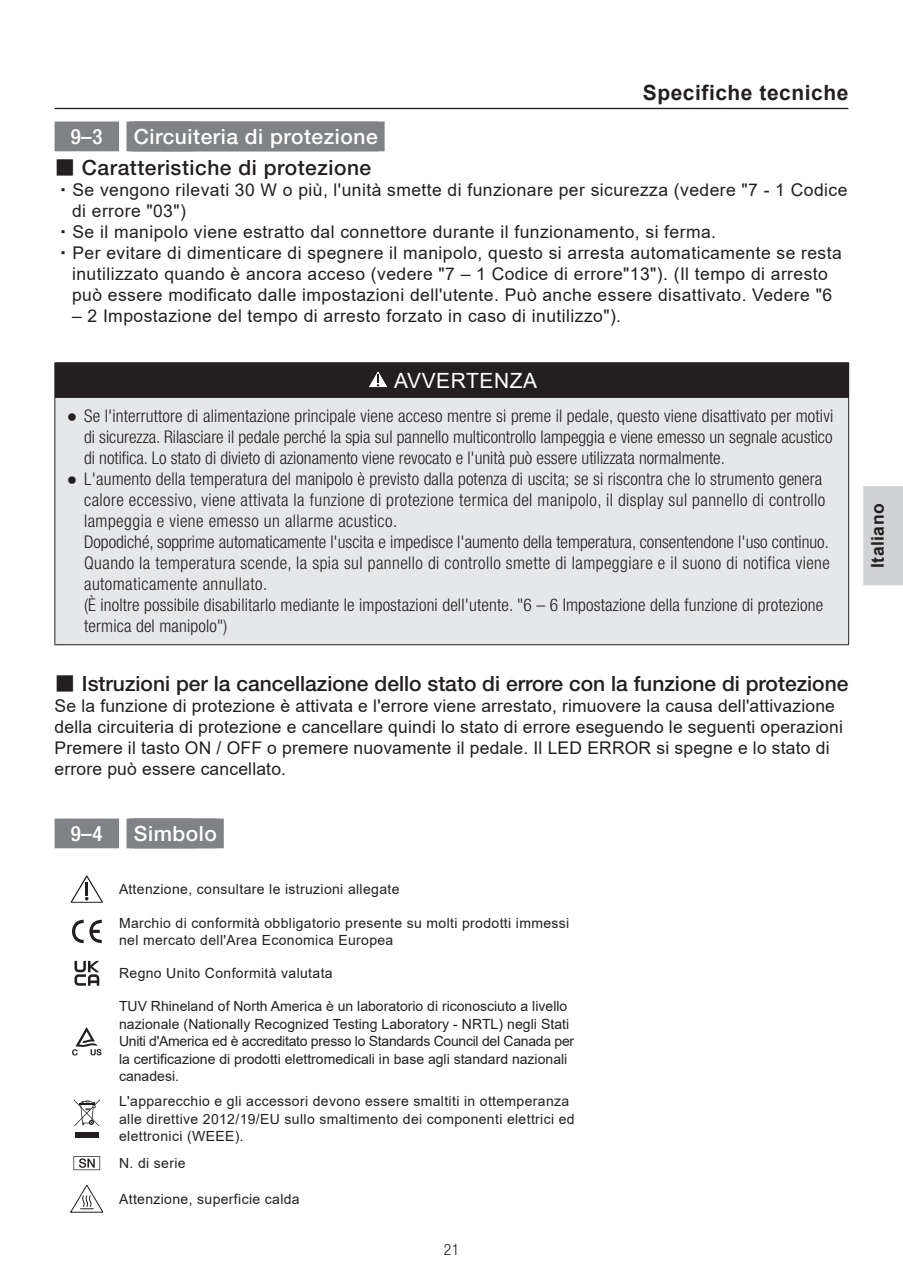
<style>
.page{position:relative;width:903px;height:1275px;background:#fff}
.page>*{position:absolute;margin:0;border:0;box-sizing:border-box;transform-origin:0 0}
.t1{font:500 21px "Helvetica Neue LT Pro";color:#231f20}
.t2{font:500 21px "Helvetica Neue LT Pro";letter-spacing:.025em;color:#fff}
.t3{font:500 21px "Helvetica Neue LT Pro";letter-spacing:.025em;color:#231f20}
.t4{font:700 21px "Arial";letter-spacing:.025em;color:#231f20}
.t5{font:21px "Arial";letter-spacing:.025em;color:#fff}
.t6{font:500 condensed 21px "Helvetica Neue LT Pro";color:#fff}
.t7{font:300 condensed 17.5px/21px "Helvetica Neue LT Pro";letter-spacing:.01em;color:#231f20;text-align:justify}
.t8{font:17.5px/21px "Arial";letter-spacing:.025em;color:#231f20}
.t9{font:700 17.5px "Arial";letter-spacing:.025em;color:#231f20}
.t10{font:300 condensed 15.75px "Helvetica Neue LT Pro";color:#231f20}
.t11{font:14px/17.5px "Arial";letter-spacing:.025em;color:#231f20}
.t12{font:14px/17.5px "Arial";color:#231f20}
.s1{font-family:"HG Gothic E";font-weight:400}
.s2{font-family:"MS Gothic"}
.s3{font-family:"Arial";font-weight:400;font-stretch:normal}
</style>
<div class="page">
<hr style="left:55px;top:108px;width:793px;height:1px;background:#231f20">
<div style="left:863px;top:486px;width:40px;height:99px;background:#d1d2d4"></div>
<div style="left:55px;top:122px;width:64px;height:29px;background:#808285"></div>
<div style="left:126px;top:122px;width:259px;height:29px;background:#808285"></div>
<div style="left:55px;top:818px;width:64px;height:30px;background:#808285"></div>
<div style="left:126px;top:818px;width:98px;height:30px;background:#808285"></div>
<div style="left:55px;top:363px;width:794px;height:34px;background:#231f20"></div>
<div style="left:55px;top:397px;width:794px;height:248px;background:#e6e7e9"></div>
<hr style="left:55px;top:362px;width:794px;height:1px;background:#231f20">
<hr style="left:55px;top:397px;width:794px;height:1px;background:#231f20">
<hr style="left:55px;top:398px;width:1px;height:246px;background:#231f20">
<hr style="left:848px;top:398px;width:1px;height:246px;background:#231f20">
<hr style="left:55px;top:644px;width:794px;height:1px;background:#231f20">
<svg style="left:369px;top:371px;width:18px;height:17px"></svg>
<svg style="left:71px;top:875px;width:32px;height:28px"></svg>
<svg style="left:72px;top:920px;width:30px;height:23px"></svg>
<svg style="left:75px;top:961px;width:24px;height:25px"></svg>
<svg style="left:72px;top:1027px;width:30px;height:28px"></svg>
<svg style="left:73px;top:1099px;width:27px;height:27px"></svg>
<div style="left:75px;top:1132px;width:23px;height:6px;background:#231f20"></div>
<svg style="left:73px;top:1156px;width:27px;height:14px"></svg>
<svg style="left:71px;top:1185px;width:32px;height:27px"></svg>
<p class="t4" style="left:643px;top:78px;width:207px">Specifiche tecniche</p>
<p class="t6" style="left:71px;top:124px;width:33px">9–3</p>
<p class="t2" style="left:134px;top:124px;width:245px">Circuiteria di protezione</p>
<p class="t3" style="left:55px;top:154px;width:318px"><span class="s1">■</span> Caratteristiche di protezione</p>
<p class="t8" style="left:55px;top:179px;width:794px"><span class="s2">・</span>Se vengono rilevati 30 W o più, l'unità smette di funzionare per sicurezza (vedere "7 - 1 Codice</p>
<p class="t8" style="left:72px;top:200px;width:115px">di errore "03")</p>
<p class="t8" style="left:55px;top:221px;width:663px"><span class="s2">・</span>Se il manipolo viene estratto dal connettore durante il funzionamento, si ferma.</p>
<p class="t8" style="left:55px;top:242px;width:789px"><span class="s2">・</span>Per evitare di dimenticare di spegnere il manipolo, questo si arresta automaticamente se resta</p>
<p class="t8" style="left:72px;top:263px;width:757px">inutilizzato quando è ancora acceso (vedere "7 – 1 Codice di errore"13"). (Il tempo di arresto</p>
<p class="t8" style="left:72px;top:284px;width:761px">può essere modificato dalle impostazioni dell'utente. Può anche essere disattivato. Vedere "6</p>
<p class="t8" style="left:72px;top:305px;width:550px">– 2 Impostazione del tempo di arresto forzato in caso di inutilizzo").</p>
<p class="t5" style="left:394px;top:366px;width:144px">AVVERTENZA</p>
<p class="t7" style="left:84px;top:406px;width:750px;text-indent:-17px"><span class="s3">●</span> Se l'interruttore di alimentazione principale viene acceso mentre si preme il pedale, questo viene disattivato per motivi di sicurezza. Rilasciare il pedale perché la spia sul pannello multicontrollo lampeggia e viene emesso un segnale acustico di notifica. Lo stato di divieto di azionamento viene revocato e l'unità può essere utilizzata normalmente.</p>
<p class="t7" style="left:84px;top:469px;width:747px;text-align:left;text-indent:-17px"><span class="s3">●</span> L'aumento della temperatura del manipolo è previsto dalla potenza di uscita; se si riscontra che lo strumento genera calore eccessivo, viene attivata la funzione di protezione termica del manipolo, il display sul pannello di controllo lampeggia e viene emesso un allarme acustico.<br>Dopodiché, sopprime automaticamente l'uscita e impedisce l'aumento della temperatura, consentendone l'uso continuo.<br>Quando la temperatura scende, la spia sul pannello di controllo smette di lampeggiare e il suono di notifica viene automaticamente annullato.<br>(È inoltre possibile disabilitarlo mediante le impostazioni dell'utente. "6 – 6 Impostazione della funzione di protezione termica del manipolo")</p>
<p class="t1" style="left:55px;top:670px;width:795px"><span class="s1">■</span> Istruzioni per la cancellazione dello stato di errore con la funzione di protezione</p>
<p class="t8" style="left:55px;top:695px;width:790px">Se la funzione di protezione è attivata e l'errore viene arrestato, rimuovere la causa dell'attivazione della circuiteria di protezione e cancellare quindi lo stato di errore eseguendo le seguenti operazioni Premere il tasto ON / OFF o premere nuovamente il pedale. Il LED ERROR si spegne e lo stato di errore può essere cancellato.</p>
<p class="t6" style="left:71px;top:821px;width:33px">9–4</p>
<p class="t2" style="left:134px;top:821px;width:84px">Simbolo</p>
<p class="t11" style="left:119px;top:880px;width:282px">Attenzione, consultare le istruzioni allegate</p>
<p class="t11" style="left:119px;top:914px;width:452px">Marchio di conformità obbligatorio presente su molti prodotti immessi nel mercato dell'Area Economica Europea</p>
<p class="t11" style="left:119px;top:964px;width:215px">Regno Unito Conformità valutata</p>
<p class="t12" style="left:119px;top:997px;width:457px">TUV Rhineland of North America è un laboratorio di riconosciuto a livello nazionale (Nationally Recognized Testing Laboratory - NRTL) negli Stati Uniti d'America ed è accreditato presso lo Standards Council del Canada per la certificazione di prodotti elettromedicali in base agli standard nazionali canadesi.</p>
<p class="t11" style="left:119px;top:1092px;width:457px">L'apparecchio e gli accessori devono essere smaltiti in ottemperanza alle direttive 2012/19/EU sullo smaltimento dei componenti elettrici ed elettronici (WEEE).</p>
<p class="t11" style="left:119px;top:1154px;width:68px">N. di serie</p>
<p class="t11" style="left:119px;top:1190px;width:182px">Attenzione, superficie calda</p>
<p class="t10" style="left:444px;top:1240px;width:17px">21</p>
<p class="t9" style="left:865px;top:568px;width:66px;rotate:-90deg">Italiano</p>
</div>
